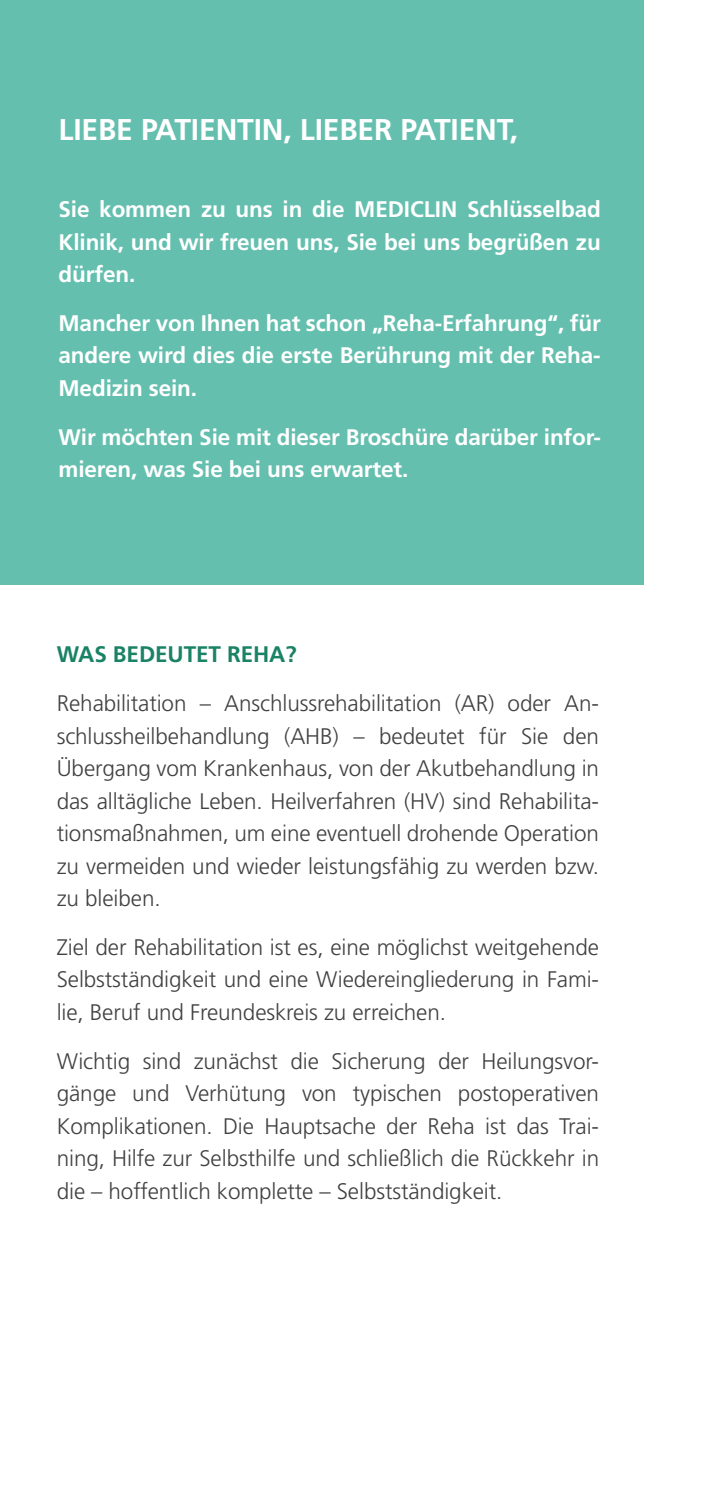
<style>
.page{position:relative;width:709px;height:1489px;background:#fff}
.page>*{position:absolute;margin:0;border:0;box-sizing:border-box;transform-origin:0 0}
.t1{font:700 30px "Frutiger LT";letter-spacing:-.005em;color:#fff}
.t2{font:300 22.5px/32.5px "Frutiger LT";letter-spacing:-.005em;color:#414042;text-align:justify}
.t3{font:700 22.5px/32.5px "Frutiger LT";letter-spacing:-.005em;color:#fff;text-align:justify}
.t4{font:700 22.5px "Frutiger LT";letter-spacing:-.005em;color:#1a8265}
</style>
<div class="page">
<div style="left:0;top:0;width:643px;height:585px;background:#65bfaf"></div>
<h1 class="t1" style="left:58px;top:111px;width:461px">Lie be Patie ntin, lie ber Patie nt,</h1>
<p class="t3" style="left:58px;top:193px;width:544px">Sie kommen zu uns in die Me diClin Schlüsselbad Klinik, und wir freuen uns, Sie bei uns begrüßen zu dürfen.</p>
<p class="t3" style="left:58px;top:307px;width:544px">Mancher von Ihnen hat schon „Reha-Erfahrung“, für andere wird dies die erste Berührung mit der Reha-Medizin sein.</p>
<p class="t3" style="left:58px;top:420px;width:544px">Wir möchten Sie mit dieser Broschüre darüber infor&shy;mieren, was Sie bei uns erwartet.</p>
<p class="t4" style="left:57px;top:641px;width:241px">Was bedeutet Reha?</p>
<p class="t2" style="left:57px;top:687px;width:544px">Rehabilitation – Anschlussrehabilitation (AR) oder An&shy;schlussheilbehandlung (AHB) – bedeutet für Sie den Übergang vom Krankenhaus, von der Akutbehandlung in das alltägliche Leben. Heilverfahren (HV) sind Rehabilita&shy;tionsmaßnahmen, um eine eventuell drohende Operation zu vermeiden und wieder leistungsfähig zu werden bzw. zu bleiben.</p>
<p class="t2" style="left:57px;top:931px;width:544px">Ziel der Rehabilitation ist es, eine möglichst weitgehende Selbstständigkeit und eine Wiedereingliederung in Fami&shy;lie, Beruf und Freundeskreis zu erreichen.</p>
<p class="t2" style="left:57px;top:1044px;width:544px">Wichtig sind zunächst die Sicherung der Heilungsvor&shy;gänge und Verhütung von typischen postoperativen Komplikationen. Die Hauptsache der Reha ist das Trai&shy;ning, Hilfe zur Selbsthilfe und schließlich die Rückkehr in die – hoffentlich komplette – Selbstständigkeit.</p>
</div>
